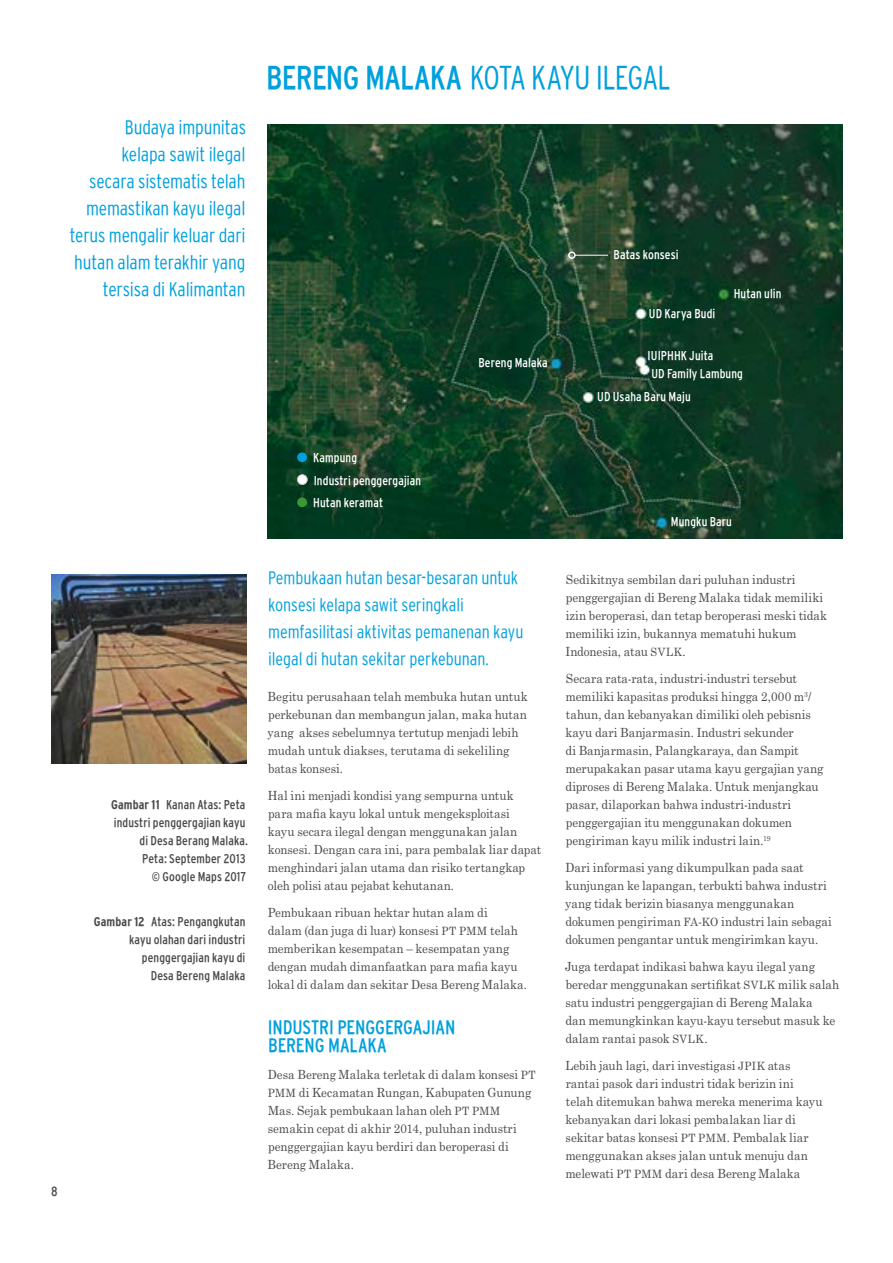
<style>
.page{position:relative;width:893px;height:1263px;background:#fff}
.page>*{position:absolute;margin:0;border:0;box-sizing:border-box;transform-origin:0 0}
.t1{font:300 condensed 33px "Interstate";letter-spacing:-.03em;color:#00a0dd}
.t2{font:300 condensed 19.5px/27px "Interstate";letter-spacing:-.01em;color:#00a0dd;text-align:right}
.t3{font:condensed 19.5px/18px "Interstate";letter-spacing:-.01em;color:#00a0dd}
.t4{font:300 condensed 18px/27px "Interstate";color:#00a0dd}
.t5{font:condensed 13.5px "Interstate";color:#4a4a49}
.t6{font:condensed 12.75px/18px "Interstate";letter-spacing:.01em;color:#4a4a49;text-align:right}
.t7{font:condensed 12.75px/22.5px "Interstate";letter-spacing:.01em;color:#fff}
.t8{font:12.6px/18px "Century Schoolbook";color:#4a4a49;scale:.93 1}
.s1{font-weight:700}
.s2{font-weight:400}
.s3{font-size:11.4px}
</style>
<div class="page">
<img style="left:51px;top:575px;width:195px;height:189px">
<img style="left:268px;top:125px;width:574px;height:414px">
<div style="left:297px;top:452px;width:10px;height:10px;background:#00a0dd;border-radius:50%"></div>
<div style="left:297px;top:475px;width:10px;height:9px;background:#fff;border-radius:50%"></div>
<div style="left:297px;top:474px;width:10px;height:11px;border:1px solid #c6c6c6;border-radius:50%"></div>
<div style="left:297px;top:497px;width:10px;height:10px;background:#3a9837;border-radius:50%"></div>
<hr style="left:575px;top:255px;width:33px;height:1px;background:#fff">
<div style="left:568px;top:251px;width:8px;height:8px;border:2px solid #fff;border-radius:50%"></div>
<h2 class="t2" style="left:70px;top:113px;width:178px">Budaya impunitas<br>kelapa sawit ilegal<br>secara sistematis telah memastikan kayu ilegal terus mengalir keluar dari hutan alam terakhir yang tersisa di Kalimantan</h2>
<p class="t6" style="left:111px;top:795px;width:139px"><span class="s1">Gambar 11</span> Kanan Atas: Peta industri penggergajian kayu di Desa Berang Malaka.<br>Peta: September 2013<br>© Google Maps 2017</p>
<p class="t6" style="left:94px;top:912px;width:153px"><span class="s1">Gambar 12</span> Atas: Pengangkutan kayu olahan dari industri penggergajian kayu di<br>Desa Bereng Malaka</p>
<p class="t5" style="left:51px;top:1183px;width:8px">8</p>
<h1 class="t1" style="left:266px;top:58px;width:406px"><span class="s2">BERENG MALAKA</span> KOTA KAYU ILEGAL</h1>
<p class="t7" style="left:478px;top:351px;width:71px">Bereng Malaka</p>
<p class="t7" style="left:614px;top:243px;width:66px">Batas konsesi</p>
<p class="t7" style="left:649px;top:302px;width:68px">UD Karya Budi</p>
<p class="t7" style="left:648px;top:344px;width:67px">IUIPHHK Juita</p>
<p class="t7" style="left:734px;top:282px;width:49px">Hutan ulin</p>
<p class="t7" style="left:651px;top:362px;width:93px">UD Family Lambung</p>
<p class="t7" style="left:597px;top:385px;width:95px">UD Usaha Baru Maju</p>
<p class="t7" style="left:313px;top:446px;width:109px">Kampung<br>Industri penggergajian<br>Hutan keramat</p>
<h3 class="t4" style="left:268px;top:564px;width:257px">Pembukaan hutan besar-besaran untuk konsesi kelapa sawit seringkali memfasilitasi aktivitas pemanenan kayu ilegal di hutan sekitar perkebunan.</h3>
<p class="t8" style="left:267px;top:687px;width:281px">Begitu perusahaan telah membuka hutan untuk perkebunan dan membangun jalan, maka hutan yang akses sebelumnya tertutup menjadi lebih mudah untuk diakses, terutama di sekeliling batas konsesi.</p>
<p class="t8" style="left:268px;top:786px;width:296px">Hal ini menjadi kondisi yang sempurna untuk para mafia kayu lokal untuk mengeksploitasi<br>kayu secara ilegal dengan menggunakan jalan konsesi. Dengan cara ini, para pembalak liar dapat menghindari jalan utama dan risiko tertangkap oleh polisi atau pejabat kehutanan.</p>
<p class="t8" style="left:268px;top:903px;width:280px">Pembukaan ribuan hektar hutan alam di<br>dalam (dan juga di luar) konsesi <span class="s3">PT PMM</span> telah memberikan kesempatan – kesempatan yang dengan mudah dimanfaatkan para mafia kayu lokal di dalam dan sekitar Desa Bereng Malaka.</p>
<h2 class="t3" style="left:268px;top:1018px;width:189px">INDUSTRI PENGGERGAJIAN<br>BERENG MALAKA</h2>
<p class="t8" style="left:268px;top:1065px;width:290px">Desa Bereng Malaka terletak di dalam konsesi <span class="s3">PT PMM</span> di Kecamatan Rungan, Kabupaten Gunung Mas. Sejak pembukaan lahan oleh <span class="s3">PT PMM </span>semakin cepat di akhir 2014, puluhan industri penggergajian kayu berdiri dan beroperasi di Bereng Malaka.</p>
<p class="t7" style="left:671px;top:510px;width:63px">Mungku Baru</p>
<p class="t8" style="left:565px;top:570px;width:283px">Sedikitnya sembilan dari puluhan industri penggergajian di Bereng Malaka tidak memiliki izin beroperasi, dan tetap beroperasi meski tidak memiliki izin, bukannya mematuhi hukum Indonesia, atau <span class="s3">SVLK</span>.</p>
<p class="t8" style="left:565px;top:669px;width:279px">Secara rata-rata, industri-industri tersebut memiliki kapasitas produksi hingga 2,000 m<sup>3</sup>/ tahun, dan kebanyakan dimiliki oleh pebisnis kayu dari Banjarmasin. Industri sekunder<br>di Banjarmasin, Palangkaraya, dan Sampit merupakakan pasar utama kayu gergajian yang diproses di Bereng Malaka. Untuk menjangkau pasar, dilaporkan bahwa industri-industri penggergajian itu menggunakan dokumen pengiriman kayu milik industri lain.<sup>19</sup></p>
<p class="t8" style="left:565px;top:858px;width:288px">Dari informasi yang dikumpulkan pada saat kunjungan ke lapangan, terbukti bahwa industri yang tidak berizin biasanya menggunakan dokumen pengiriman <span class="s3">FA</span>-<span class="s3">KO</span> industri lain sebagai dokumen pengantar untuk mengirimkan kayu.</p>
<p class="t8" style="left:565px;top:957px;width:296px">Juga terdapat indikasi bahwa kayu ilegal yang beredar menggunakan sertifikat <span class="s3">SVLK</span> milik salah satu industri penggergajian di Bereng Malaka<br>dan memungkinkan kayu-kayu tersebut masuk ke dalam rantai pasok <span class="s3">SVLK</span>.</p>
<p class="t8" style="left:565px;top:1056px;width:278px">Lebih jauh lagi, dari investigasi <span class="s3">JPIK</span> atas rantai pasok dari industri tidak berizin ini telah ditemukan bahwa mereka menerima kayu kebanyakan dari lokasi pembalakan liar di sekitar batas konsesi <span class="s3">PT PMM</span>. Pembalak liar menggunakan akses jalan untuk menuju dan melewati <span class="s3">PT PMM</span> dari desa Bereng Malaka</p>
</div>
